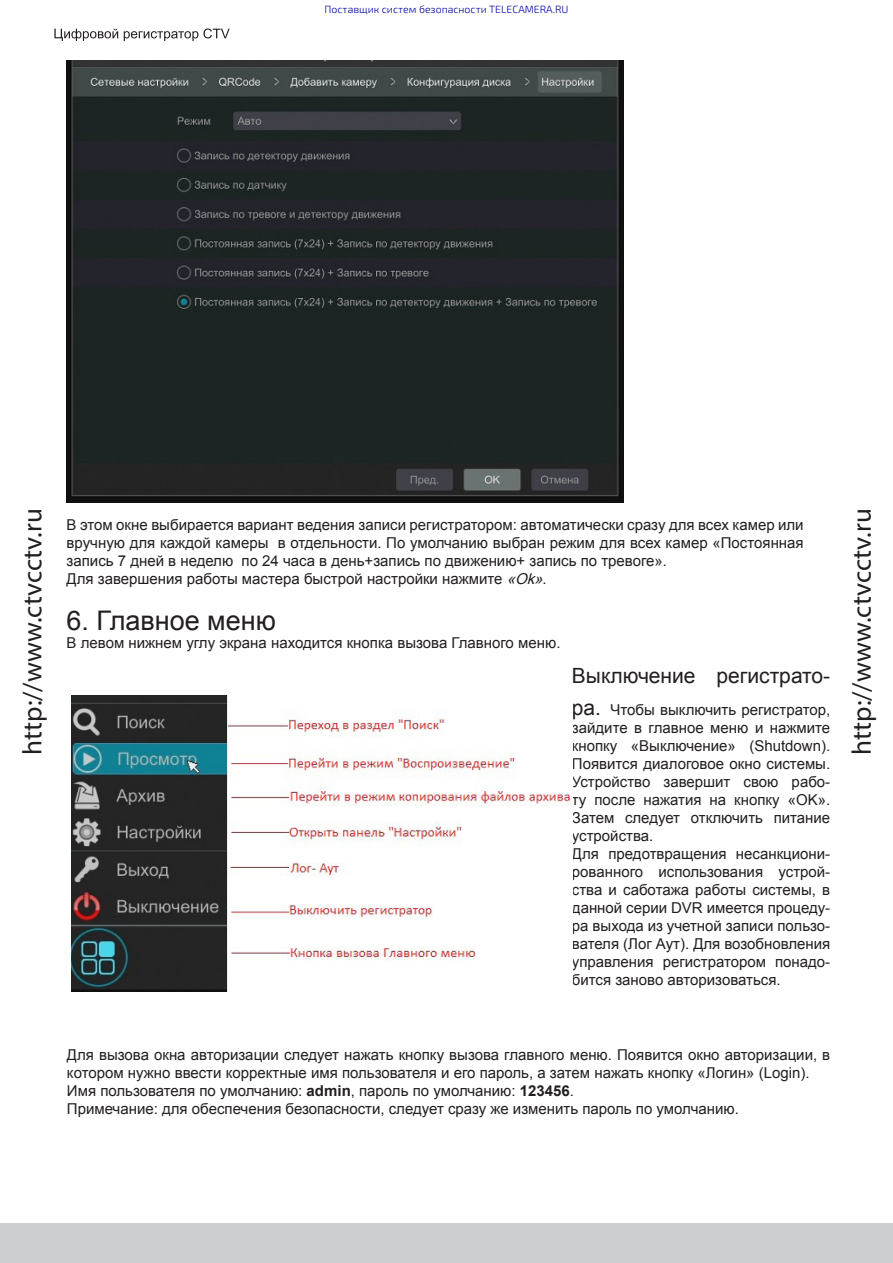
<style>
.page{position:relative;width:893px;height:1263px;background:#fff}
.page>*{position:absolute;margin:0;border:0;box-sizing:border-box;transform-origin:0 0}
.t1{font:27px "Myriad Pro";letter-spacing:.005em;color:#231f20}
.t2{font:27px "Arial";color:#231f20}
.t3{font:21px "Arial";color:#231f20}
.t4{font:15px/18px "Arial";color:#231f20;text-align:justify}
.t5{font:300 10.5px "Exo 2.0";color:#0000a0}
.s1{font-style:italic}
.s2{font-size:21px}
.s3{font-weight:700}
</style>
<div class="page">
<svg style="left:54px;top:28px;width:176px;height:13px"></svg>
<div style="left:0;top:1224px;width:893px;height:39px;background:#cdced0"></div>
<img style="left:67px;top:60px;width:557px;height:442px">
<img style="left:71px;top:695px;width:501px;height:296px">
<p class="t5" style="left:325px;top:5px;width:245px">Поставщик систем безопасности TELECAMERA.RU</p>
<p class="t1" style="left:16px;top:754px;width:248px;rotate:-90deg">http://www.ctvcctv.ru</p>
<p class="t1" style="left:845px;top:754px;width:248px;rotate:-90deg">http://www.ctvcctv.ru</p>
<p class="t4" style="left:67px;top:516px;width:739px">В этом окне выбирается вариант ведения записи регистратором: автоматически сразу для всех камер или вручную для каждой камеры в отдельности. По умолчанию выбран режим для всех камер «Постоянная запись 7 дней в неделю по 24 часа в день+запись по движению+ запись по тревоге».</p>
<p class="t4" style="left:67px;top:570px;width:483px">Для завершения работы мастера быстрой настройки нажмите <span class="s1">«Ok»</span>.</p>
<p class="t2" style="left:67px;top:603px;width:211px">6. Главное меню</p>
<p class="t4" style="left:67px;top:634px;width:495px">В левом нижнем углу экрана находится кнопка вызова Главного меню.</p>
<p class="t3" style="left:572px;top:661px;width:260px">Выключение регистрато-</p>
<p class="t4" style="left:572px;top:701px;width:260px"><span class="s2">ра.</span> Чтобы выключить регистратор, зайдите в главное меню и нажмите кнопку «Выключение» (Shutdown).<br>Появится диалоговое окно системы.<br>Устройство завершит свою рабо&shy;ту после нажатия на кнопку «OK».<br>Затем следует отключить питание устройства.</p>
<p class="t4" style="left:572px;top:845px;width:260px">Для предотвращения несанкциони&shy;рованного использования устрой&shy;ства и саботажа работы системы, в данной серии DVR имеется процеду&shy;ра выхода из учетной записи пользо&shy;вателя (Лог Аут). Для возобновления управления регистратором понадо&shy;бится заново авторизоваться.</p>
<p class="t4" style="left:67px;top:1046px;width:765px">Для вызова окна авторизации следует нажать кнопку вызова главного меню. Появится окно авторизации, в котором нужно ввести корректные имя пользователя и его пароль, а затем нажать кнопку «Логин» (Login).</p>
<p class="t4" style="left:67px;top:1082px;width:509px">Имя пользователя по умолчанию: <span class="s3">admin</span>, пароль по умолчанию: <span class="s3">123456</span>.</p>
<p class="t4" style="left:67px;top:1100px;width:673px">Примечание: для обеспечения безопасности, следует сразу же изменить пароль по умолчанию.</p>
</div>
